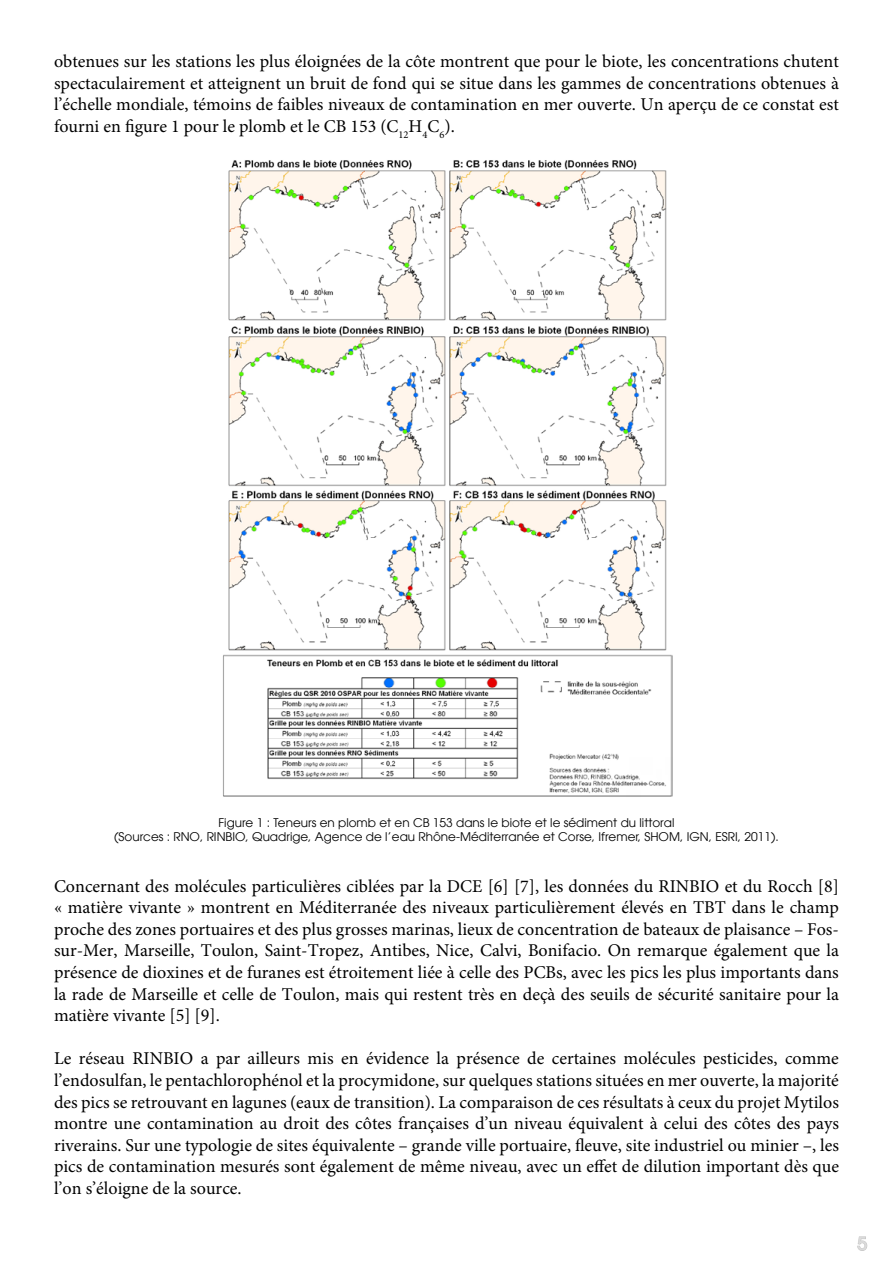
<style>
.page{position:relative;width:893px;height:1263px;background:#fff}
.page>*{position:absolute;margin:0;border:0;box-sizing:border-box;transform-origin:0 0}
.t1{font:18px/21.6px "Minion Pro";color:#000;text-align:justify}
.t2{font:500 18px "Avant Garde LT";color:#dadada}
.t3{font:12px/14.4px "Avant Garde LT";color:#000;text-align:center}
</style>
<div class="page">
<svg style="left:857px;top:1236px;width:10px;height:15px"></svg>
<img style="left:223px;top:160px;width:449px;height:637px">
<p class="t1" style="left:54px;top:51px;width:786px">obtenues sur les stations les plus éloignées de la côte montrent que pour le biote, les concentrations chutent spectaculairement et atteignent un bruit de fond qui se situe dans les gammes de concentrations obtenues à l’échelle mondiale, témoins de faibles niveaux de contamination en mer ouverte. Un aperçu de ce constat est fourni en figure 1 pour le plomb et le CB 153 (C<sub>12</sub>H<sub>4</sub>C<sub>6</sub>).</p>
<p class="t3" style="left:114px;top:815px;width:666px">Figure 1 : Teneurs en plomb et en CB 153 dans le biote et le sédiment du littoral<br>(Sources : RNO, RINBIO, Quadrige, Agence de l’eau Rhône-Méditerranée et Corse, Ifremer, SHOM, IGN, ESRI, 2011).</p>
<p class="t1" style="left:54px;top:875px;width:787px">Concernant des molécules particulières ciblées par la DCE [6] [7], les données du RINBIO et du Rocch [8] « matière vivante » montrent en Méditerranée des niveaux particulièrement élevés en TBT dans le champ proche des zones portuaires et des plus grosses marinas, lieux de concentration de bateaux de plaisance – Fos&shy;sur-Mer, Marseille, Toulon, Saint-Tropez, Antibes, Nice, Calvi, Bonifacio. On remarque également que la présence de dioxines et de furanes est étroitement liée à celle des PCBs, avec les pics les plus importants dans la rade de Marseille et celle de Toulon, mais qui restent très en deçà des seuils de sécurité sanitaire pour la matière vivante [5] [9].</p>
<p class="t1" style="left:54px;top:1048px;width:786px">Le réseau RINBIO a par ailleurs mis en évidence la présence de certaines molécules pesticides, comme l’endosulfan, le pentachlorophénol et la procymidone, sur quelques stations situées en mer ouverte, la majorité des pics se retrouvant en lagunes (eaux de transition). La comparaison de ces résultats à ceux du projet Mytilos montre une contamination au droit des côtes françaises d’un niveau équivalent à celui des côtes des pays riverains. Sur une typologie de sites équivalente – grande ville portuaire, fleuve, site industriel ou minier –, les pics de contamination mesurés sont également de même niveau, avec un effet de dilution important dès que l’on s’éloigne de la source.</p>
<p class="t2" style="left:857px;top:1232px;width:11px">5</p>
</div>
